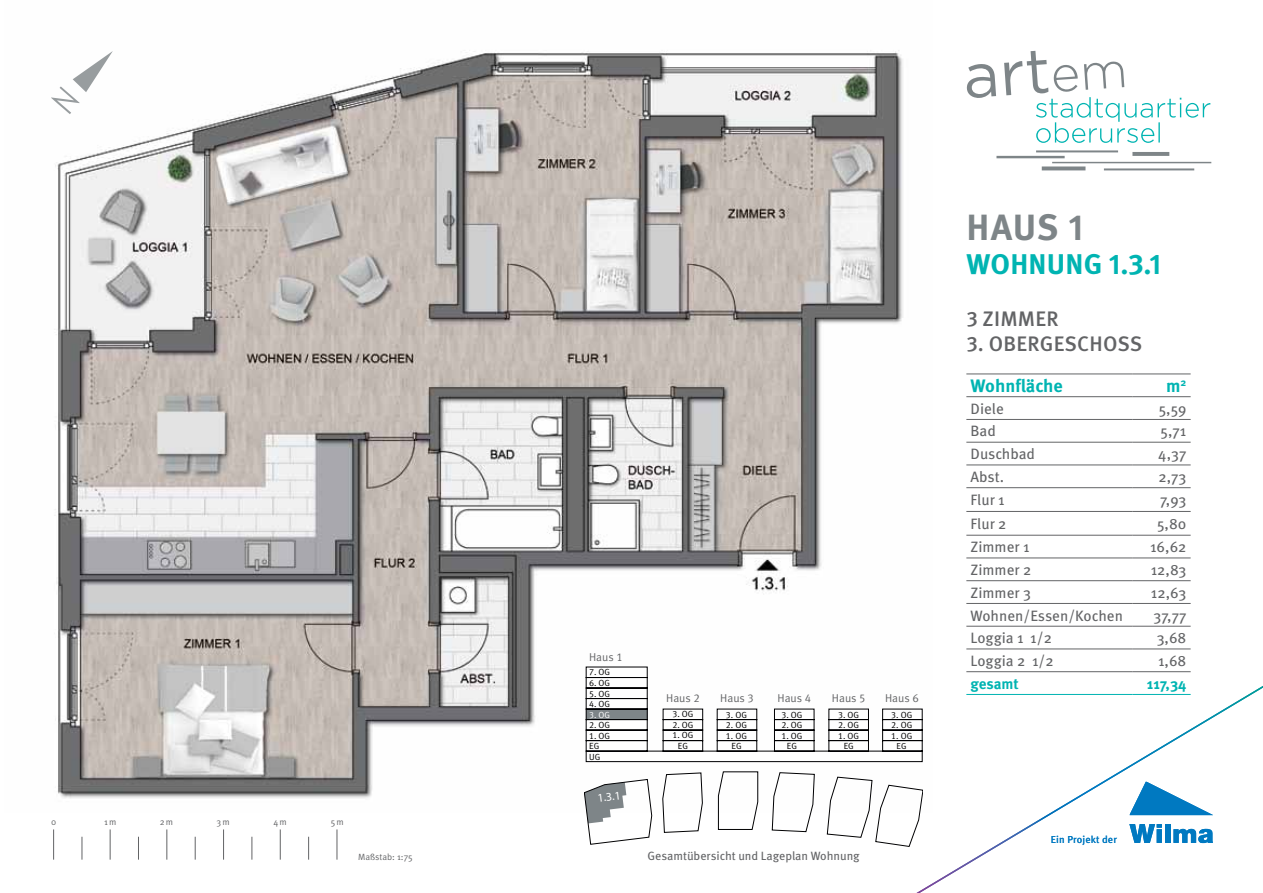
<style>
.page{position:relative;width:1263px;height:893px;background:#fff}
.page>*{position:absolute;margin:0;border:0;box-sizing:border-box;transform-origin:0 0}
.t1{font:700 36.45px "Meta Pro";color:#7e8588}
.t2{font:700 28.5px "Meta Pro";letter-spacing:.01em;color:#00b4b2}
.t3{font:500 21px "Meta Pro";letter-spacing:.01em;color:#636466}
.t4{font:700 18px "Meta Pro";color:#00b4b2}
.t5{font:15px "Meta Pro";color:#636466}
.t6{font:700 15px "Meta Pro";color:#00b4b2}
.t7{font:12px "Meta Pro";color:#636466}
.t8{font:11.85px "Myriad Pro";color:#fff}
.t9{font:11.4px "Meta Normal CELF";color:#636466}
.t10{font:10.2px "Meta Pro";letter-spacing:.015em;color:#0079c1}
.t11{font:9px "Meta Pro";color:#636466}
.t12{font:8.85px "Meta Normal CELF";color:#000}
.t13{font:8.85px "Meta Normal CELF";color:#000002}
.t14{font:8.85px "Meta Normal CELF";color:#fff}
.t15{font:8.7px "Meta Normal CELF";color:#000}
</style>
<div class="page">
<hr style="left:337px;top:829px;width:1px;height:31px;background:#636466">
<svg style="left:308px;top:837px;width:1px;height:23px"></svg>
<hr style="left:280px;top:829px;width:1px;height:31px;background:#636466">
<svg style="left:252px;top:837px;width:1px;height:23px"></svg>
<hr style="left:223px;top:829px;width:1px;height:31px;background:#636466">
<svg style="left:195px;top:837px;width:1px;height:23px"></svg>
<hr style="left:167px;top:829px;width:1px;height:31px;background:#636466">
<svg style="left:138px;top:837px;width:1px;height:23px"></svg>
<hr style="left:110px;top:829px;width:1px;height:31px;background:#636466">
<svg style="left:82px;top:837px;width:1px;height:23px"></svg>
<hr style="left:53px;top:829px;width:1px;height:31px;background:#636466">
<hr style="left:996px;top:156px;width:69px;height:2px;background:#7e8588">
<svg style="left:1042px;top:166px;width:43px;height:4px"></svg>
<hr style="left:1036px;top:150px;width:82px;height:2px;background:#7e8588">
<hr style="left:1132px;top:152px;width:37px;height:4px;background:#7e8588">
<hr style="left:1104px;top:168px;width:90px;height:2px;background:#7e8588">
<hr style="left:1052px;top:162px;width:159px;height:1px;background:#7e8588">
<svg style="left:966px;top:51px;width:244px;height:92px"></svg>
<img style="left:54px;top:50px;width:862px;height:749px">
<svg style="left:916px;top:686px;width:347px;height:207px"></svg>
<hr style="left:966px;top:374px;width:166px;height:1px;background:#636466">
<hr style="left:1132px;top:374px;width:59px;height:1px;background:#636466">
<hr style="left:966px;top:396px;width:166px;height:1px;background:#636466">
<hr style="left:1132px;top:396px;width:59px;height:1px;background:#636466">
<hr style="left:966px;top:419px;width:166px;height:1px;background:#636466">
<hr style="left:1132px;top:419px;width:59px;height:1px;background:#636466">
<hr style="left:966px;top:442px;width:166px;height:1px;background:#636466">
<hr style="left:1132px;top:442px;width:59px;height:1px;background:#636466">
<hr style="left:966px;top:465px;width:166px;height:1px;background:#636466">
<hr style="left:1132px;top:465px;width:59px;height:1px;background:#636466">
<hr style="left:966px;top:487px;width:166px;height:1px;background:#636466">
<hr style="left:1132px;top:487px;width:59px;height:1px;background:#636466">
<hr style="left:966px;top:511px;width:166px;height:1px;background:#636466">
<hr style="left:1132px;top:511px;width:59px;height:1px;background:#636466">
<hr style="left:966px;top:535px;width:166px;height:1px;background:#636466">
<hr style="left:1132px;top:535px;width:59px;height:1px;background:#636466">
<hr style="left:966px;top:558px;width:166px;height:1px;background:#636466">
<hr style="left:1132px;top:558px;width:59px;height:1px;background:#636466">
<hr style="left:966px;top:580px;width:166px;height:1px;background:#636466">
<hr style="left:1132px;top:580px;width:59px;height:1px;background:#636466">
<hr style="left:966px;top:603px;width:166px;height:1px;background:#636466">
<hr style="left:1132px;top:603px;width:59px;height:1px;background:#636466">
<hr style="left:966px;top:626px;width:166px;height:1px;background:#636466">
<hr style="left:1132px;top:626px;width:59px;height:1px;background:#636466">
<hr style="left:966px;top:649px;width:166px;height:1px;background:#636466">
<hr style="left:1132px;top:649px;width:59px;height:1px;background:#636466">
<hr style="left:966px;top:671px;width:166px;height:1px;background:#636466">
<hr style="left:1132px;top:671px;width:59px;height:1px;background:#636466">
<hr style="left:966px;top:694px;width:166px;height:1px;background:#00b4b2">
<hr style="left:1132px;top:694px;width:59px;height:1px;background:#00b4b2">
<svg style="left:586px;top:666px;width:337px;height:96px"></svg>
<svg style="left:584px;top:771px;width:339px;height:75px"></svg>
<svg style="left:51px;top:51px;width:62px;height:63px"></svg>
<p class="t11" style="left:51px;top:816px;width:7px">0</p>
<p class="t11" style="left:104px;top:816px;width:14px">1m</p>
<p class="t11" style="left:160px;top:816px;width:15px">2m</p>
<p class="t11" style="left:217px;top:816px;width:15px">3m</p>
<p class="t11" style="left:273px;top:816px;width:15px">4m</p>
<p class="t11" style="left:331px;top:816px;width:14px">5m</p>
<p class="t11" style="left:358px;top:851px;width:56px">Maßstab: 1:75</p>
<p class="t9" style="left:589px;top:650px;width:35px">Haus 1</p>
<p class="t12" style="left:589px;top:667px;width:23px">7. OG</p>
<p class="t12" style="left:589px;top:678px;width:23px">6. OG</p>
<p class="t12" style="left:589px;top:688px;width:23px">5. OG</p>
<p class="t12" style="left:589px;top:698px;width:23px">4. OG</p>
<p class="t14" style="left:589px;top:709px;width:23px">3. OG</p>
<p class="t12" style="left:589px;top:719px;width:23px">2. OG</p>
<p class="t12" style="left:589px;top:730px;width:23px">1. OG</p>
<p class="t12" style="left:589px;top:741px;width:12px">EG</p>
<p class="t12" style="left:589px;top:751px;width:13px">UG</p>
<p class="t8" style="left:597px;top:791px;width:25px;rotate:-7deg">1.3.1</p>
<p class="t9" style="left:666px;top:691px;width:35px">Haus 2</p>
<p class="t9" style="left:720px;top:691px;width:35px">Haus 3</p>
<p class="t9" style="left:777px;top:691px;width:35px">Haus 4</p>
<p class="t9" style="left:832px;top:691px;width:35px">Haus 5</p>
<p class="t9" style="left:885px;top:691px;width:35px">Haus 6</p>
<p class="t13" style="left:672px;top:730px;width:23px">1. OG</p>
<p class="t12" style="left:672px;top:709px;width:23px">3. OG</p>
<p class="t12" style="left:838px;top:709px;width:23px">3. OG</p>
<p class="t12" style="left:891px;top:709px;width:23px">3. OG</p>
<p class="t12" style="left:781px;top:709px;width:23px">3. OG</p>
<p class="t12" style="left:726px;top:709px;width:23px">3. OG</p>
<p class="t12" style="left:672px;top:719px;width:23px">2. OG</p>
<p class="t12" style="left:838px;top:719px;width:23px">2. OG</p>
<p class="t12" style="left:891px;top:719px;width:23px">2. OG</p>
<p class="t12" style="left:781px;top:719px;width:23px">2. OG</p>
<p class="t12" style="left:726px;top:719px;width:23px">2. OG</p>
<p class="t13" style="left:838px;top:730px;width:23px">1. OG</p>
<p class="t13" style="left:891px;top:730px;width:23px">1. OG</p>
<p class="t13" style="left:781px;top:730px;width:23px">1. OG</p>
<p class="t13" style="left:726px;top:730px;width:23px">1. OG</p>
<p class="t12" style="left:678px;top:741px;width:12px">EG</p>
<p class="t12" style="left:731px;top:741px;width:12px">EG</p>
<p class="t12" style="left:787px;top:741px;width:12px">EG</p>
<p class="t12" style="left:844px;top:741px;width:12px">EG</p>
<p class="t15" style="left:897px;top:741px;width:11px">EG</p>
<p class="t7" style="left:647px;top:848px;width:214px">Gesamtübersicht und Lageplan Wohnung</p>
<h1 class="t1" style="left:966px;top:204px;width:119px">Haus 1</h1>
<h2 class="t2" style="left:966px;top:246px;width:196px">Wohnung 1.3.1</h2>
<h3 class="t3" style="left:966px;top:306px;width:94px">3 ZIMMER</h3>
<h3 class="t3" style="left:966px;top:331px;width:177px">3. OBERGESCHOSS</h3>
<p class="t4" style="left:971px;top:374px;width:94px">Wohnfläche</p>
<p class="t4" style="left:1166px;top:374px;width:22px">m<sup>2</sup></p>
<p class="t5" style="left:971px;top:399px;width:35px">Diele</p>
<p class="t5" style="left:1159px;top:399px;width:29px">5,59</p>
<p class="t5" style="left:971px;top:422px;width:27px">Bad</p>
<p class="t5" style="left:1160px;top:422px;width:27px">5,71</p>
<p class="t5" style="left:971px;top:445px;width:66px">Duschbad</p>
<p class="t5" style="left:1158px;top:445px;width:30px">4,37</p>
<p class="t5" style="left:971px;top:467px;width:35px">Abst.</p>
<p class="t5" style="left:1158px;top:467px;width:30px">2,73</p>
<p class="t5" style="left:971px;top:491px;width:36px">Flur 1</p>
<p class="t5" style="left:1160px;top:491px;width:28px">7,93</p>
<p class="t5" style="left:971px;top:514px;width:37px">Flur 2</p>
<p class="t5" style="left:1157px;top:514px;width:31px">5,80</p>
<p class="t5" style="left:971px;top:538px;width:60px">Zimmer 1</p>
<p class="t5" style="left:1150px;top:538px;width:38px">16,62</p>
<p class="t5" style="left:971px;top:560px;width:62px">Zimmer 2</p>
<p class="t5" style="left:1151px;top:560px;width:37px">12,83</p>
<p class="t5" style="left:971px;top:583px;width:62px">Zimmer 3</p>
<p class="t5" style="left:1151px;top:583px;width:37px">12,63</p>
<p class="t5" style="left:971px;top:606px;width:154px">Wohnen/Essen/Kochen</p>
<p class="t5" style="left:1153px;top:606px;width:34px">37,77</p>
<p class="t5" style="left:971px;top:629px;width:83px">Loggia 1 1/2</p>
<p class="t5" style="left:1157px;top:629px;width:31px">3,68</p>
<p class="t5" style="left:971px;top:651px;width:85px">Loggia 2 1/2</p>
<p class="t5" style="left:1158px;top:651px;width:30px">1,68</p>
<p class="t6" style="left:971px;top:674px;width:50px">gesamt</p>
<p class="t6" style="left:1147px;top:674px;width:41px">117,34</p>
<p class="t10" style="left:1051px;top:833px;width:68px">Ein Projekt der</p>
</div>
